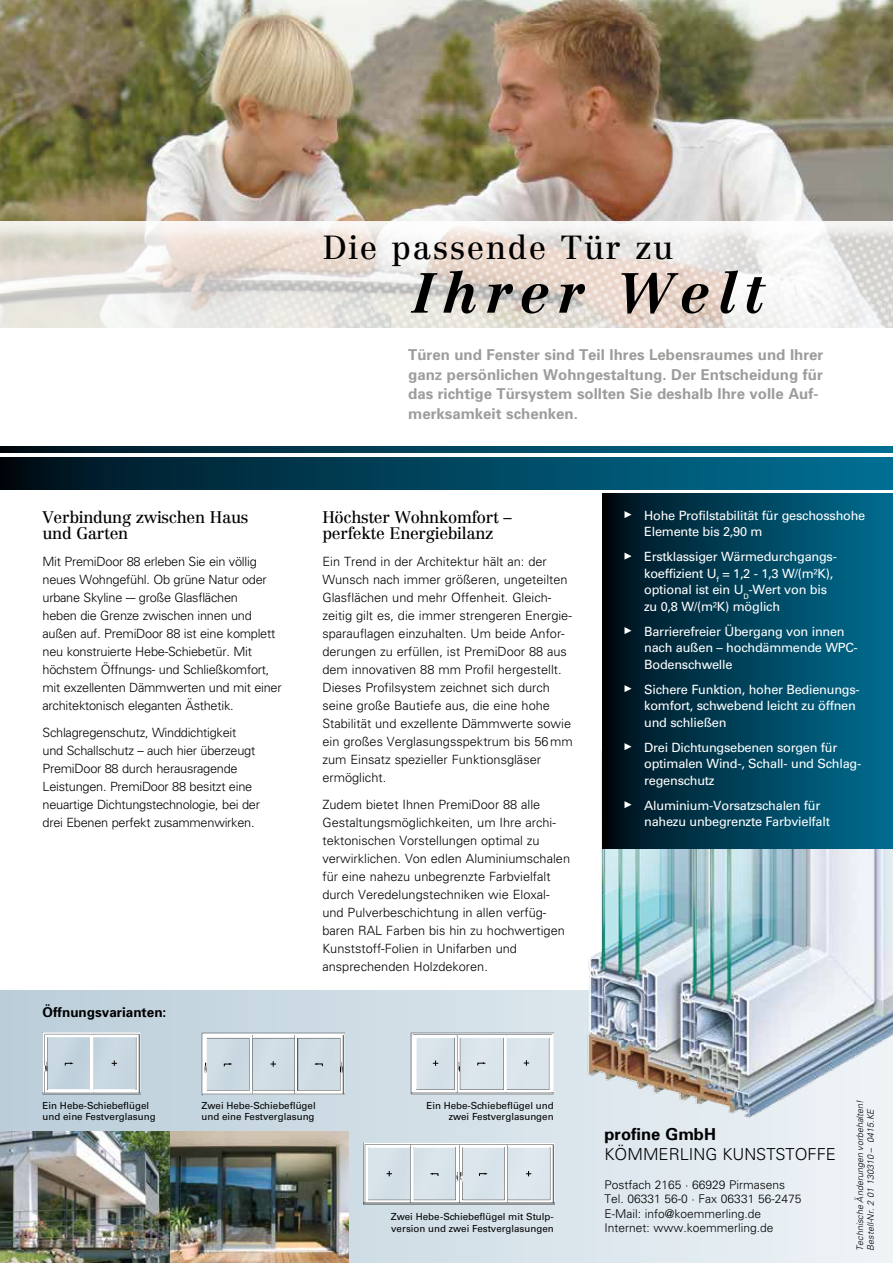
<style>
.page{position:relative;width:893px;height:1263px;background:#fff}
.page>*{position:absolute;margin:0;border:0;box-sizing:border-box;transform-origin:0 0}
.t1{font:italic 700 55.5px "Centennial";letter-spacing:.14em;color:#000}
.t2{font:32.85px "Centennial Roman";letter-spacing:.05em;color:#000}
.t3{font:16.5px/16.5px "Centennial Roman";letter-spacing:-.02em;color:#000}
.t4{font:300 16.5px "Univers";color:#000}
.t5{font:700 16.5px "Univers";color:#000}
.t6{font:700 15px/19.5px "Univers";color:#9d9d9c}
.t7{font:700 13.5px "Univers";color:#000}
.t8{font:300 12.75px/18px "Univers";color:#000}
.t9{font:300 12.75px/18px "Univers";letter-spacing:-.02em;color:#000}
.t10{font:12.75px/16.5px "Univers";letter-spacing:-.02em;color:#fff}
.t11{font:300 12px/14.4px "Univers";color:#000}
.t12{font:9.75px/11.7px "Univers";color:#000}
.t13{font:italic 300 9px/10.8px "Univers";color:#000}
</style>
<div class="page">
<div style="left:0;top:991px;width:893px;height:272px;background:linear-gradient(to right,#b9ccd7,#eff4f7)"></div>
<img style="left:580px;top:750px;width:313px;height:379px">
<svg style="left:602px;top:493px;width:291px;height:355px;background:#004058"></svg>
<svg style="left:624px;top:511px;width:8px;height:7px"></svg>
<svg style="left:624px;top:553px;width:8px;height:7px"></svg>
<svg style="left:624px;top:627px;width:8px;height:7px"></svg>
<svg style="left:624px;top:685px;width:8px;height:7px"></svg>
<svg style="left:624px;top:743px;width:8px;height:7px"></svg>
<svg style="left:624px;top:801px;width:8px;height:7px"></svg>
<img style="left:0;top:1132px;width:348px;height:131px">
<img style="left:42px;top:1031px;width:98px;height:63px">
<svg style="left:43px;top:1032px;width:97px;height:61px;background:#ccd8df"></svg>
<img style="left:200px;top:1031px;width:145px;height:64px">
<svg style="left:202px;top:1033px;width:142px;height:61px;background:#cfd9df"></svg>
<img style="left:363px;top:1139px;width:192px;height:68px">
<svg style="left:363px;top:1143px;width:191px;height:61px;background:#d6dee3"></svg>
<img style="left:410px;top:1031px;width:143px;height:65px">
<svg style="left:412px;top:1033px;width:141px;height:61px"></svg>
<img style="left:0;top:0;width:893px;height:221px">
<img style="left:0;top:221px;width:893px;height:106px">
<svg style="left:0;top:446px;width:893px;height:7px;background:#00425b"></svg>
<svg style="left:0;top:457px;width:893px;height:32px;background:#00425b"></svg>
<h2 class="t2" style="left:323px;top:228px;width:352px">Die passende Tür zu</h2>
<h1 class="t1" style="left:413px;top:259px;width:354px">Ihrer Welt</h1>
<p class="t3" style="left:43px;top:509px;width:208px">Verbindung zwischen Haus und Garten</p>
<p class="t9" style="left:43px;top:552px;width:241px">Mit PremiDoor 88 erleben Sie ein völlig neues Wohngefühl. Ob grüne Natur oder urbane Skyline -– große Glasflächen<br>heben die Grenze zwischen innen und außen auf. PremiDoor 88 ist eine komplett neu konstruierte Hebe-Schiebetür. Mit höchstem Öffnungs- und Schließkomfort, mit exzellenten Dämmwerten und mit einer architektonisch eleganten Ästhetik.</p>
<p class="t9" style="left:43px;top:723px;width:219px">Schlagregenschutz, Winddichtigkeit und Schallschutz – auch hier überzeugt PremiDoor 88 durch herausragende Leistungen. PremiDoor 88 besitzt eine neuartige Dichtungstechnologie, bei der drei Ebenen perfekt zusammenwirken.</p>
<p class="t7" style="left:43px;top:1003px;width:125px">Öffnungsvarianten:</p>
<p class="t6" style="left:408px;top:345px;width:417px">Türen und Fenster sind Teil Ihres Lebensraumes und Ihrer ganz persönlichen Wohngestaltung. Der Entscheidung für das richtige Türsystem sollten Sie deshalb Ihre volle Auf&shy;merksamkeit schenken.</p>
<p class="t3" style="left:322px;top:509px;width:191px">Höchster Wohnkomfort – perfekte Energiebilanz</p>
<p class="t8" style="left:322px;top:552px;width:252px">Ein Trend in der Architektur hält an: der Wunsch nach immer größeren, ungeteilten Glasflächen und mehr Offenheit. Gleich&shy;zeitig gilt es, die immer strengeren Energie&shy;sparauflagen einzuhalten. Um beide Anfor&shy;derungen zu erfüllen, ist PremiDoor 88 aus dem innovativen 88 mm Profil hergestellt.<br>Dieses Profilsystem zeichnet sich durch seine große Bautiefe aus, die eine hohe Stabilität und exzellente Dämmwerte sowie ein großes Verglasungsspektrum bis 56mm zum Einsatz spezieller Funktionsgläser ermöglicht.</p>
<p class="t8" style="left:322px;top:795px;width:249px">Zudem bietet Ihnen PremiDoor 88 alle Gestaltungsmöglichkeiten, um Ihre archi&shy;tektonischen Vorstellungen optimal zu verwirklichen. Von edlen Aluminiumschalen für eine nahezu unbegrenzte Farbvielfalt durch Veredelungstechniken wie Eloxal&shy;und Pulverbeschichtung in allen verfüg&shy;baren RAL Farben bis hin zu hochwertigen Kunststoff-Folien in Unifarben und ansprechenden Holzdekoren.</p>
<p class="t10" style="left:644px;top:507px;width:223px">Hohe Profilstabilität für geschosshohe<br>Elemente bis 2,90 m</p>
<p class="t10" style="left:644px;top:549px;width:194px">Erstklassiger Wärmedurchgangs&shy;koeffizient U<sub>f</sub> = 1,2 - 1,3 W/(m²K), optional ist ein U<sub>D</sub>-Wert von bis zu 0,8 W/(m²K) möglich</p>
<p class="t10" style="left:644px;top:623px;width:215px">Barrierefreier Übergang von innen nach außen – hochdämmende WPC-<br>Bodenschwelle</p>
<p class="t10" style="left:644px;top:681px;width:217px">Sichere Funktion, hoher Bedienungs&shy;komfort, schwebend leicht zu öffnen und schließen</p>
<p class="t10" style="left:644px;top:739px;width:219px">Drei Dichtungsebenen sorgen für optimalen Wind-, Schall- und Schlag&shy;regenschutz</p>
<p class="t10" style="left:644px;top:797px;width:187px">Aluminium-Vorsatzschalen für nahezu unbegrenzte Farbvielfalt</p>
<p class="t12" style="left:43px;top:1099px;width:115px">Ein Hebe-Schiebeflügel und eine Festverglasung</p>
<p class="t12" style="left:202px;top:1099px;width:116px">Zwei Hebe-Schiebeflügel und eine Festverglasung</p>
<p class="t12" style="left:426px;top:1099px;width:129px;text-align:right">Ein Hebe-Schiebeflügel und zwei Festverglasungen</p>
<p class="t12" style="left:391px;top:1211px;width:164px">Zwei Hebe-Schiebeflügel mit Stulp&shy;version und zwei Festverglasungen</p>
<p class="t5" style="left:604px;top:1124px;width:113px">profine GmbH</p>
<p class="t4" style="left:604px;top:1144px;width:139px">KÖMMERLING Kunststoffe</p>
<p class="t11" style="left:604px;top:1177px;width:198px">Postfach 2165 · 66929 Pirmasens<br>Tel. 06331 56-0 · Fax 06331 56-2475<br>E-Mail: info@koemmerling.de<br>Internet: www.koemmerling.de</p>
<p class="t13" style="left:854px;top:1251px;width:152px;rotate:-90deg">Technische Änderungen vorbehalten!<br>Bestell-Nr. 2 01 130310 – 0415.KE</p>
</div>
